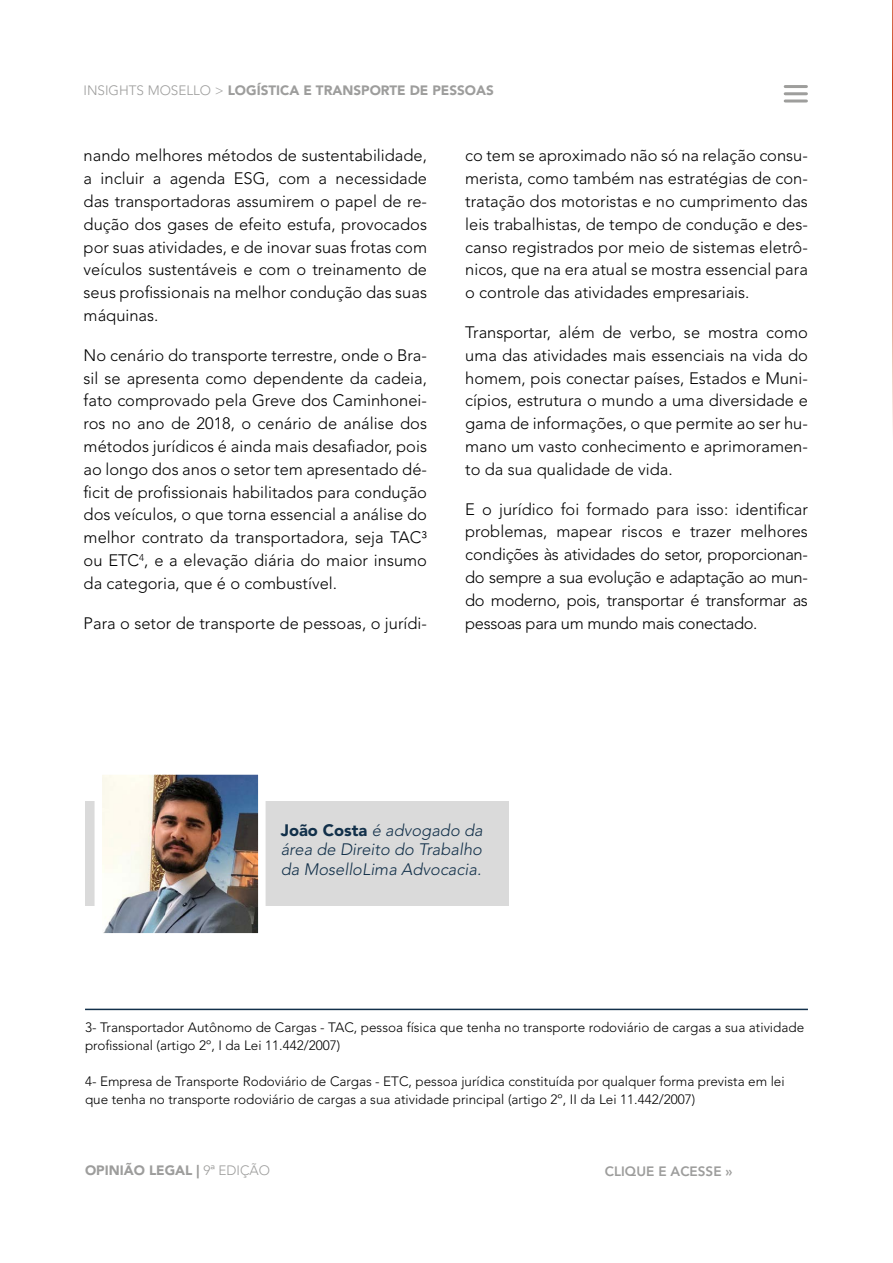
<style>
.page{position:relative;width:893px;height:1263px;background:#fff}
.page>*{position:absolute;margin:0;border:0;box-sizing:border-box;transform-origin:0 0}
.t1{font:300 16.5px/22.8px "Avenir LT Std";color:#000;text-align:justify}
.t2{font:italic 300 16.5px/19.8px "Avenir LT Std";color:#12304a;text-align:justify}
.t3{font:300 13.5px/18px "Avenir LT Std";color:#000}
.t4{font:900 13.5px "Avenir LT Std";color:#9d9d9c}
.t5{font:800 13.5px "Avenir LT Std";color:#9d9d9c}
.s1{font-weight:300}
.s2{font-weight:900;font-style:normal}
</style>
<div class="page">
<hr style="left:785px;top:85px;width:21px;height:3px;background:#9e9e9c">
<hr style="left:785px;top:92px;width:21px;height:3px;background:#9e9e9c">
<hr style="left:785px;top:99px;width:21px;height:3px;background:#9e9e9c">
<svg style="left:892px;top:0;width:1px;height:431px"></svg>
<div style="left:85px;top:801px;width:423px;height:105px;background:#dadada"></div>
<img style="left:104px;top:776px;width:153px;height:155px">
<div style="left:95px;top:767px;width:171px;height:173px;border:8px solid #fff"></div>
<hr style="left:85px;top:1009px;width:723px;height:1px;background:#12304a">
<p class="t4" style="left:84px;top:82px;width:412px"><span class="s1">INSIGHTS MOSELLO &gt;</span> LOGÍSTICA E TRANSPORTE DE PESSOAS</p>
<p class="t1" style="left:84px;top:144px;width:345px">nando melhores métodos de sustentabilidade, a incluir a agenda ESG, com a necessidade das transportadoras assumirem o papel de re&shy;dução dos gases de efeito estufa, provocados por suas atividades, e de inovar suas frotas com veículos sustentáveis e com o treinamento de seus profissionais na melhor condução das suas máquinas.</p>
<p class="t1" style="left:84px;top:344px;width:345px">No cenário do transporte terrestre, onde o Bra&shy;sil se apresenta como dependente da cadeia, fato comprovado pela Greve dos Caminhonei&shy;ros no ano de 2018, o cenário de análise dos métodos jurídicos é ainda mais desafiador, pois ao longo dos anos o setor tem apresentado dé&shy;ficit de profissionais habilitados para condução dos veículos, o que torna essencial a análise do melhor contrato da transportadora, seja TAC3 ou ETC<sup>4</sup>, e a elevação diária do maior insumo da categoria, que é o combustível.</p>
<p class="t1" style="left:84px;top:611px;width:345px">Para o setor de transporte de pessoas, o jurídi-</p>
<p class="t1" style="left:465px;top:144px;width:344px">co tem se aproximado não só na relação consu&shy;merista, como também nas estratégias de con&shy;tratação dos motoristas e no cumprimento das leis trabalhistas, de tempo de condução e des&shy;canso registrados por meio de sistemas eletrô&shy;nicos, que na era atual se mostra essencial para o controle das atividades empresariais.</p>
<p class="t1" style="left:465px;top:321px;width:344px">Transportar, além de verbo, se mostra como uma das atividades mais essenciais na vida do homem, pois conectar países, Estados e Muni&shy;cípios, estrutura o mundo a uma diversidade e gama de informações, o que permite ao ser hu&shy;mano um vasto conhecimento e aprimoramen&shy;to da sua qualidade de vida.</p>
<p class="t1" style="left:465px;top:498px;width:344px">E o jurídico foi formado para isso: identificar problemas, mapear riscos e trazer melhores condições às atividades do setor, proporcionan&shy;do sempre a sua evolução e adaptação ao mun&shy;do moderno, pois, transportar é transformar as pessoas para um mundo mais conectado.</p>
<p class="t2" style="left:281px;top:820px;width:204px"><span class="s2">João Costa</span> é advogado da área de Direito do Trabalho da MoselloLima Advocacia.</p>
<p class="t3" style="left:85px;top:1018px;width:721px">3- Transportador Autônomo de Cargas - TAC, pessoa física que tenha no transporte rodoviário de cargas a sua atividade profissional (artigo 2º, I da Lei 11.442/2007)</p>
<p class="t3" style="left:85px;top:1072px;width:701px">4- Empresa de Transporte Rodoviário de Cargas - ETC, pessoa jurídica constituída por qualquer forma prevista em lei que tenha no transporte rodoviário de cargas a sua atividade principal (artigo 2º, II da Lei 11.442/2007)</p>
<p class="t4" style="left:85px;top:1162px;width:187px">OPINIÃO LEGAL | <span class="s1">9a EDIÇÃO</span></p>
<p class="t5" style="left:605px;top:1164px;width:129px">CLIQUE E ACESSE »</p>
</div>
